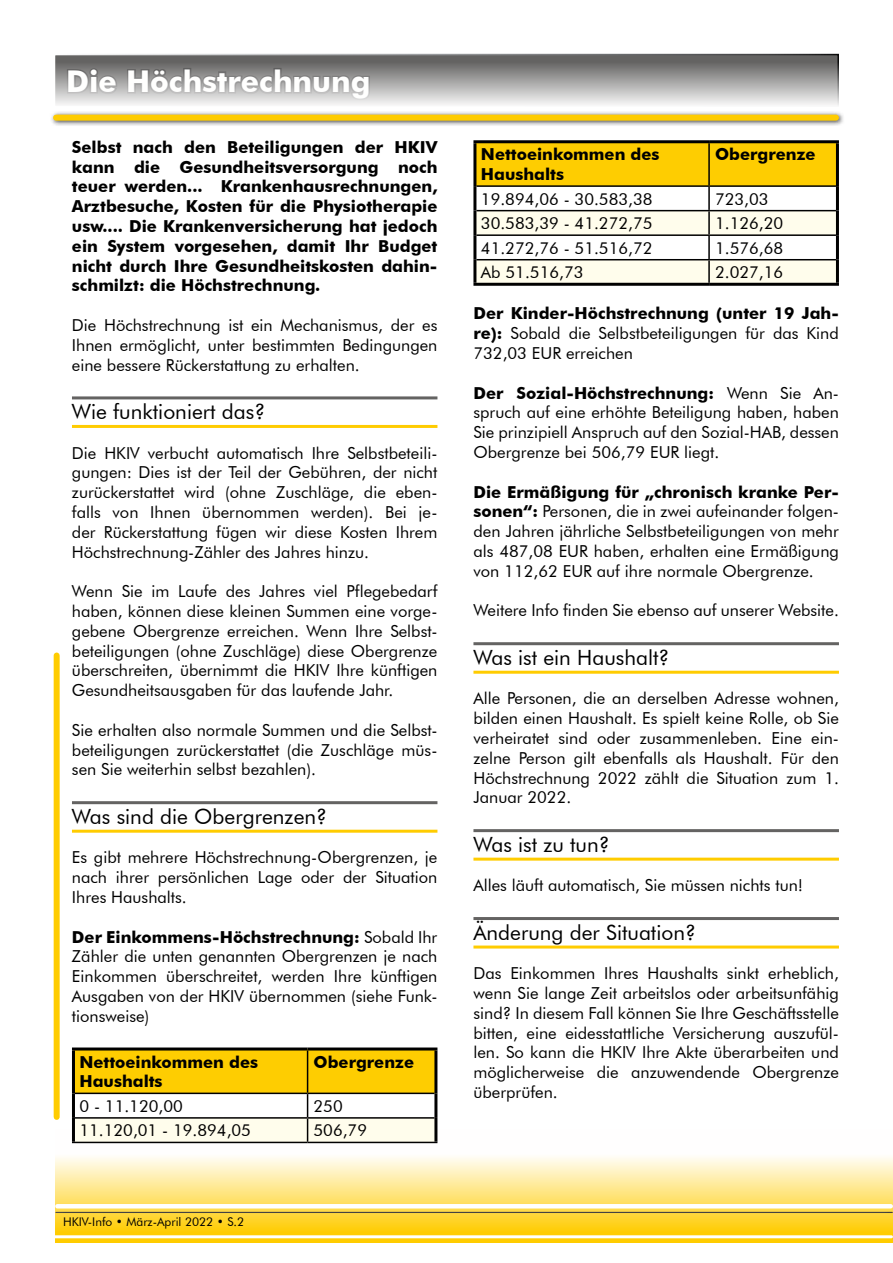
<style>
.page{position:relative;width:893px;height:1263px;background:#fff}
.page>*{position:absolute;margin:0;border:0;box-sizing:border-box;transform-origin:0 0}
.t1{font:700 30px "Futura BT";color:#fffffe}
.t2{font:21px "Futura BT";color:#000}
.t3{font:16.5px/19.8px "Futura BT";color:#000;text-align:justify}
.t4{font:700 16.5px/19.8px "Futura BT";color:#000}
.t5{font:12px "Futura BT";color:#000}
.s1{font-weight:700}
</style>
<div class="page">
<svg style="left:55px;top:1129px;width:838px;height:113px"></svg>
<hr style="left:53px;top:1211px;width:840px;height:4px;background:#000;opacity:.75">
<hr style="left:57px;top:1204px;width:834px;height:4px;background:#fff">
<hr style="left:51px;top:1235px;width:840px;height:3px;background:#fffffe">
<hr style="left:72px;top:396px;width:365px;height:3px;background:#646362">
<hr style="left:72px;top:425px;width:365px;height:3px;background:#fc0">
<hr style="left:72px;top:801px;width:365px;height:3px;background:#646362">
<hr style="left:72px;top:830px;width:365px;height:3px;background:#fc0">
<hr style="left:72px;top:1047px;width:236px;height:3px;background:#000">
<hr style="left:72px;top:1050px;width:3px;height:43px;background:#000">
<hr style="left:308px;top:1047px;width:129px;height:3px;background:#000">
<hr style="left:434px;top:1050px;width:3px;height:43px;background:#000">
<hr style="left:72px;top:1093px;width:3px;height:25px;background:#000">
<hr style="left:434px;top:1093px;width:3px;height:25px;background:#000">
<hr style="left:72px;top:1118px;width:3px;height:24px;background:#000">
<hr style="left:434px;top:1118px;width:3px;height:24px;background:#000">
<svg style="left:73px;top:1049px;width:363px;height:93px"></svg>
<hr style="left:72px;top:1142px;width:236px;height:1px;background:#000">
<hr style="left:308px;top:1142px;width:129px;height:1px;background:#000">
<div style="left:54px;top:55px;width:784px;height:52px;background:linear-gradient(to bottom,#525150,#f5f5f5)"></div>
<svg style="left:65px;top:66px;width:54px;height:30px;background:#9c9b9b"></svg>
<svg style="left:125px;top:66px;width:247px;height:36px;background:#a8a7a7"></svg>
<div style="left:54px;top:54px;width:785px;height:54px;border:2px solid #fff"></div>
<div style="left:50px;top:111px;width:795px;height:16px;background:#000;opacity:.75"></div>
<div style="left:56px;top:115px;width:780px;height:6px;background:#fc0"></div>
<div style="left:54px;top:655px;width:6px;height:462px;background:#fc0"></div>
<hr style="left:473px;top:642px;width:366px;height:3px;background:#646362">
<hr style="left:473px;top:671px;width:366px;height:3px;background:#fc0">
<hr style="left:473px;top:829px;width:366px;height:3px;background:#646362">
<hr style="left:473px;top:858px;width:366px;height:3px;background:#fc0">
<hr style="left:473px;top:917px;width:366px;height:3px;background:#646362">
<hr style="left:473px;top:945px;width:366px;height:3px;background:#fc0">
<div style="left:476px;top:143px;width:360px;height:42px;background:#fecd01"></div>
<svg style="left:476px;top:211px;width:360px;height:72px"></svg>
<hr style="left:473px;top:140px;width:236px;height:3px;background:#000">
<hr style="left:473px;top:143px;width:3px;height:43px;background:#000">
<hr style="left:709px;top:140px;width:130px;height:3px;background:#000">
<hr style="left:836px;top:143px;width:3px;height:43px;background:#000">
<hr style="left:473px;top:186px;width:3px;height:25px;background:#000">
<hr style="left:836px;top:186px;width:3px;height:25px;background:#000">
<hr style="left:473px;top:211px;width:3px;height:24px;background:#000">
<hr style="left:836px;top:211px;width:3px;height:24px;background:#000">
<hr style="left:473px;top:235px;width:3px;height:25px;background:#000">
<hr style="left:836px;top:235px;width:3px;height:25px;background:#000">
<hr style="left:473px;top:260px;width:3px;height:23px;background:#000">
<hr style="left:836px;top:260px;width:3px;height:23px;background:#000">
<hr style="left:473px;top:283px;width:236px;height:3px;background:#000">
<hr style="left:709px;top:283px;width:130px;height:3px;background:#000">
<hr style="left:708px;top:143px;width:2px;height:42px;background:#000">
<hr style="left:476px;top:185px;width:233px;height:2px;background:#000">
<hr style="left:709px;top:185px;width:127px;height:2px;background:#000">
<hr style="left:708px;top:187px;width:2px;height:23px;background:#000">
<hr style="left:476px;top:210px;width:233px;height:1px;background:#000">
<hr style="left:709px;top:210px;width:127px;height:1px;background:#000">
<hr style="left:708px;top:211px;width:2px;height:23px;background:#000">
<hr style="left:476px;top:234px;width:233px;height:2px;background:#000">
<hr style="left:709px;top:234px;width:127px;height:2px;background:#000">
<hr style="left:708px;top:236px;width:2px;height:23px;background:#000">
<hr style="left:476px;top:259px;width:233px;height:1px;background:#000">
<hr style="left:709px;top:259px;width:127px;height:1px;background:#000">
<hr style="left:708px;top:260px;width:2px;height:23px;background:#000">
<h1 class="t1" style="left:66px;top:63px;width:306px">Die Höchstrechnung</h1>
<p class="t4" style="left:72px;top:137px;width:367px;text-align:justify">Selbst nach den Beteiligungen der HKIV kann die Gesundheitsversorgung noch teuer werden... Krankenhausrechnungen, Arztbesuche, Kosten für die Physiotherapie usw.... Die Krankenversicherung hat jedoch ein System vorgesehen, damit Ihr Budget nicht durch Ihre Gesundheitskosten dahin&shy;schmilzt: die Höchstrechnung.</p>
<p class="t3" style="left:72px;top:315px;width:367px">Die Höchstrechnung ist ein Mechanismus, der es Ihnen ermöglicht, unter bestimmten Bedingungen eine bessere Rückerstattung zu erhalten.</p>
<p class="t2" style="left:72px;top:399px;width:195px">Wie funktioniert das?</p>
<p class="t3" style="left:72px;top:443px;width:367px">Die HKIV verbucht automatisch Ihre Selbstbeteili&shy;gungen: Dies ist der Teil der Gebühren, der nicht zurückerstattet wird (ohne Zuschläge, die eben&shy;falls von Ihnen übernommen werden). Bei je&shy;der Rückerstattung fügen wir diese Kosten Ihrem Höchstrechnung-Zähler des Jahres hinzu.</p>
<p class="t3" style="left:72px;top:581px;width:367px">Wenn Sie im Laufe des Jahres viel Pflegebedarf haben, können diese kleinen Summen eine vorge&shy;gebene Obergrenze erreichen. Wenn Ihre Selbst&shy;beteiligungen (ohne Zuschläge) diese Obergrenze überschreiten, übernimmt die HKIV Ihre künftigen Gesundheitsausgaben für das laufende Jahr.</p>
<p class="t3" style="left:72px;top:720px;width:367px">Sie erhalten also normale Summen und die Selbst&shy;beteiligungen zurückerstattet (die Zuschläge müs&shy;sen Sie weiterhin selbst bezahlen).</p>
<p class="t2" style="left:72px;top:803px;width:257px">Was sind die Obergrenzen?</p>
<p class="t3" style="left:72px;top:847px;width:367px">Es gibt mehrere Höchstrechnung-Obergrenzen, je nach ihrer persönlichen Lage oder der Situation Ihres Haushalts.</p>
<p class="t3" style="left:72px;top:926px;width:367px"><span class="s1">Der Einkommens-Höchstrechnung:</span> Sobald Ihr Zähler die unten genannten Obergrenzen je nach Einkommen überschreitet, werden Ihre künftigen Ausgaben von der HKIV übernommen (siehe Funk&shy;tionsweise)</p>
<p class="t4" style="left:79px;top:1052px;width:180px">Nettoeinkommen des<br>Haushalts</p>
<p class="t4" style="left:314px;top:1052px;width:102px">Obergrenze</p>
<p class="t3" style="left:79px;top:1096px;width:105px">0 - 11.120,00</p>
<p class="t3" style="left:314px;top:1096px;width:31px">250</p>
<p class="t3" style="left:79px;top:1120px;width:173px">11.120,01 - 19.894,05</p>
<p class="t3" style="left:314px;top:1120px;width:55px">506,79</p>
<p class="t5" style="left:63px;top:1214px;width:183px">HKIV-Info • März-April 2022 • S.2</p>
<p class="t4" style="left:481px;top:144px;width:180px">Nettoeinkommen des<br>Haushalts</p>
<p class="t4" style="left:715px;top:144px;width:102px">Obergrenze</p>
<p class="t3" style="left:481px;top:189px;width:173px">19.894,06 - 30.583,38</p>
<p class="t3" style="left:715px;top:189px;width:55px">723,03</p>
<p class="t3" style="left:481px;top:213px;width:173px">30.583,39 - 41.272,75</p>
<p class="t3" style="left:715px;top:213px;width:70px">1.126,20</p>
<p class="t3" style="left:481px;top:238px;width:173px">41.272,76 - 51.516,72</p>
<p class="t3" style="left:715px;top:238px;width:70px">1.576,68</p>
<p class="t3" style="left:481px;top:262px;width:104px">Ab 51.516,73</p>
<p class="t3" style="left:715px;top:262px;width:70px">2.027,16</p>
<p class="t3" style="left:473px;top:303px;width:367px"><span class="s1">Der Kinder-Höchstrechnung (unter 19 Jah&shy;re):</span> Sobald die Selbstbeteiligungen für das Kind 732,03 EUR erreichen</p>
<p class="t3" style="left:473px;top:383px;width:367px"><span class="s1">Der Sozial-Höchstrechnung:</span> Wenn Sie An&shy;spruch auf eine erhöhte Beteiligung haben, haben Sie prinzipiell Anspruch auf den Sozial-HAB, dessen Obergrenze bei 506,79 EUR liegt.</p>
<p class="t3" style="left:473px;top:482px;width:367px"><span class="s1">Die Ermäßigung für „chronisch kranke Per&shy;sonen“:</span> Personen, die in zwei aufeinander folgen&shy;den Jahren jährliche Selbstbeteiligungen von mehr als 487,08 EUR haben, erhalten eine Ermäßigung von 112,62 EUR auf ihre normale Obergrenze.</p>
<p class="t3" style="left:473px;top:600px;width:367px">Weitere Info finden Sie ebenso auf unserer Website.</p>
<p class="t2" style="left:473px;top:644px;width:197px">Was ist ein Haushalt?</p>
<p class="t3" style="left:473px;top:688px;width:367px">Alle Personen, die an derselben Adresse wohnen, bilden einen Haushalt. Es spielt keine Rolle, ob Sie verheiratet sind oder zusammenleben. Eine ein&shy;zelne Person gilt ebenfalls als Haushalt. Für den Höchstrechnung 2022 zählt die Situation zum 1.<br>Januar 2022.</p>
<p class="t2" style="left:473px;top:831px;width:138px">Was ist zu tun?</p>
<p class="t3" style="left:473px;top:875px;width:331px">Alles läuft automatisch, Sie müssen nichts tun!</p>
<p class="t2" style="left:473px;top:919px;width:224px">Änderung der Situation?</p>
<p class="t3" style="left:473px;top:963px;width:367px">Das Einkommen Ihres Haushalts sinkt erheblich, wenn Sie lange Zeit arbeitslos oder arbeitsunfähig sind? In diesem Fall können Sie Ihre Geschäftsstelle bitten, eine eidesstattliche Versicherung auszufül&shy;len. So kann die HKIV Ihre Akte überarbeiten und möglicherweise die anzuwendende Obergrenze überprüfen.</p>
</div>
